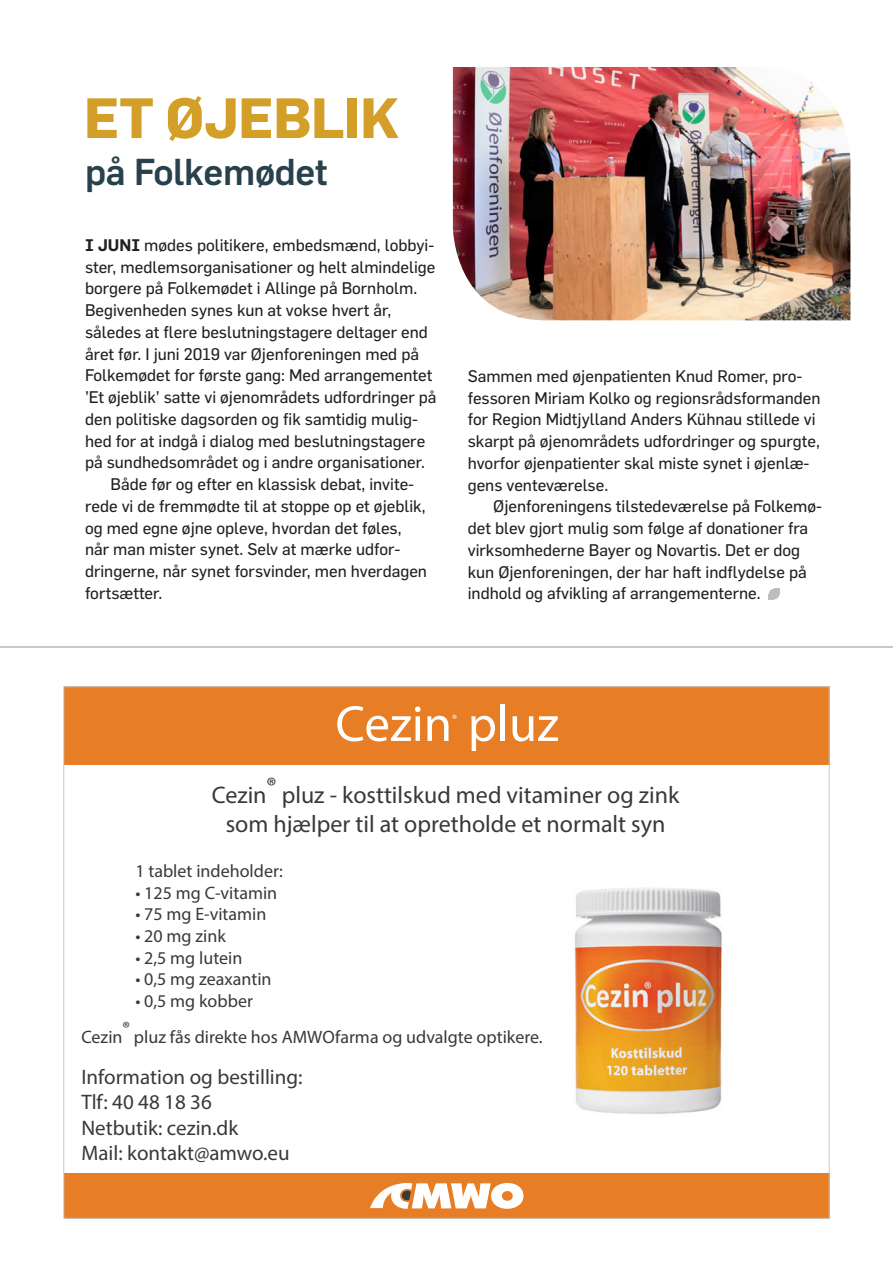
<style>
.page{position:relative;width:893px;height:1263px;background:#fff}
.page>*{position:absolute;margin:0;border:0;box-sizing:border-box;transform-origin:0 0}
.t1{font:700 55.65px "Flama";letter-spacing:-.01em;color:#d39f28}
.t2{font:51px "Myriad Pro";color:#fff}
.t3{font:500 36.75px "Flama";letter-spacing:-.01em;color:#28414d}
.t4{font:24px/28.8px "Myriad Pro";color:#373a3a;text-align:center}
.t5{font:21px/25.2px "Myriad Pro";color:#373a3a}
.t6{font:18px "Myriad Pro";color:#373a3a}
.t7{font:16.5px/21.8px "Flama Basic";color:#231f20}
.t8{font:12px "Myriad Pro";color:#fff}
.s1{font-family:"Flama";font-weight:600}
</style>
<div class="page">
<div style="left:64px;top:1173px;width:765px;height:45px;background:#e77d24"></div>
<div style="left:64px;top:687px;width:765px;height:78px;background:#e77d24"></div>
<svg style="left:370px;top:1183px;width:153px;height:26px"></svg>
<img style="left:574px;top:888px;width:148px;height:226px">
<hr style="left:0;top:646px;width:893px;height:1px;background:#939598">
<svg style="left:769px;top:589px;width:10px;height:10px"></svg>
<img style="left:453px;top:67px;width:397px;height:253px">
<h1 class="t1" style="left:84px;top:78px;width:316px">ET ØJEBLIK</h1>
<h3 class="t3" style="left:85px;top:145px;width:244px">på Folkemødet</h3>
<p class="t7" style="left:85px;top:233px;width:351px"><span class="s1">I JUNI</span> mødes politikere, embedsmænd, lobbyi-</p>
<p class="t7" style="left:85px;top:255px;width:352px">ster, medlemsorganisationer og helt almindelige</p>
<p class="t7" style="left:85px;top:277px;width:334px">borgere på Folkemødet i Allinge på Bornholm.</p>
<p class="t7" style="left:85px;top:298px;width:308px">Begivenheden synes kun at vokse hvert år,</p>
<p class="t7" style="left:85px;top:320px;width:344px">således at flere beslutningstagere deltager end</p>
<p class="t7" style="left:85px;top:342px;width:335px">året før. I juni 2019 var Øjenforeningen med på</p>
<p class="t7" style="left:85px;top:364px;width:349px">Folkemødet for første gang: Med arrangementet</p>
<p class="t7" style="left:85px;top:385px;width:353px">’Et øjeblik’ satte vi øjenområdets udfordringer på</p>
<p class="t7" style="left:85px;top:407px;width:335px">den politiske dagsorden og fik samtidig mulig-</p>
<p class="t7" style="left:85px;top:429px;width:342px">hed for at indgå i dialog med beslutningstagere</p>
<p class="t7" style="left:85px;top:451px;width:341px">på sundhedsområdet og i andre organisationer.</p>
<p class="t7" style="left:111px;top:472px;width:305px">Både før og efter en klassisk debat, invite-</p>
<p class="t7" style="left:85px;top:494px;width:342px">rede vi de fremmødte til at stoppe op et øjeblik,</p>
<p class="t7" style="left:85px;top:516px;width:318px">og med egne øjne opleve, hvordan det føles,</p>
<p class="t7" style="left:85px;top:538px;width:317px">når man mister synet. Selv at mærke udfor-</p>
<p class="t7" style="left:85px;top:559px;width:343px">dringerne, når synet forsvinder, men hverdagen</p>
<p class="t7" style="left:85px;top:581px;width:79px">fortsætter.</p>
<p class="t7" style="left:468px;top:364px;width:354px">Sammen med øjenpatienten Knud Romer, pro&shy;fessoren Miriam Kolko og regionsrådsformanden for Region Midtjylland Anders Kühnau stillede vi skarpt på øjenområdets udfordringer og spurgte, hvorfor øjenpatienter skal miste synet i øjenlæ&shy;gens venteværelse.</p>
<p class="t7" style="left:468px;top:494px;width:356px;text-indent:26px">Øjenforeningens tilstedeværelse på Folkemø&shy;det blev gjort mulig som følge af donationer fra virksomhederne Bayer og Novartis. Det er dog kun Øjenforeningen, der har haft indflydelse på indhold og afvikling af arrangementerne.</p>
<h2 class="t2" style="left:335px;top:692px;width:225px">Cezin pluz</h2>
<p class="t8" style="left:452px;top:711px;width:7px">®</p>
<h3 class="t4" style="left:212px;top:780px;width:469px">Cezin® pluz - kosttilskud med vitaminer og zink som hjælper til at opretholde et normalt syn</h3>
<p class="t6" style="left:135px;top:860px;width:149px">1 tablet indeholder:</p>
<p class="t6" style="left:135px;top:882px;width:143px">• 125 mg C-vitamin</p>
<p class="t6" style="left:135px;top:903px;width:133px">• 75 mg E-vitamin</p>
<p class="t6" style="left:135px;top:925px;width:92px">• 20 mg zink</p>
<p class="t6" style="left:135px;top:946px;width:109px">• 2,5 mg lutein</p>
<p class="t6" style="left:135px;top:968px;width:138px">• 0,5 mg zeaxantin</p>
<p class="t6" style="left:135px;top:990px;width:119px">• 0,5 mg kobber</p>
<p class="t6" style="left:123px;top:1017px;width:9px">®</p>
<p class="t6" style="left:134px;top:1026px;width:410px">pluz fås direkte hos AMWOfarma og udvalgte optikere.</p>
<p class="t5" style="left:81px;top:1064px;width:223px">Information og bestilling:<br>Tlf: 40 48 18 36<br>Netbutik: cezin.dk<br>Mail: kontakt@amwo.eu</p>
<p class="t6" style="left:81px;top:1026px;width:43px">Cezin</p>
</div>
